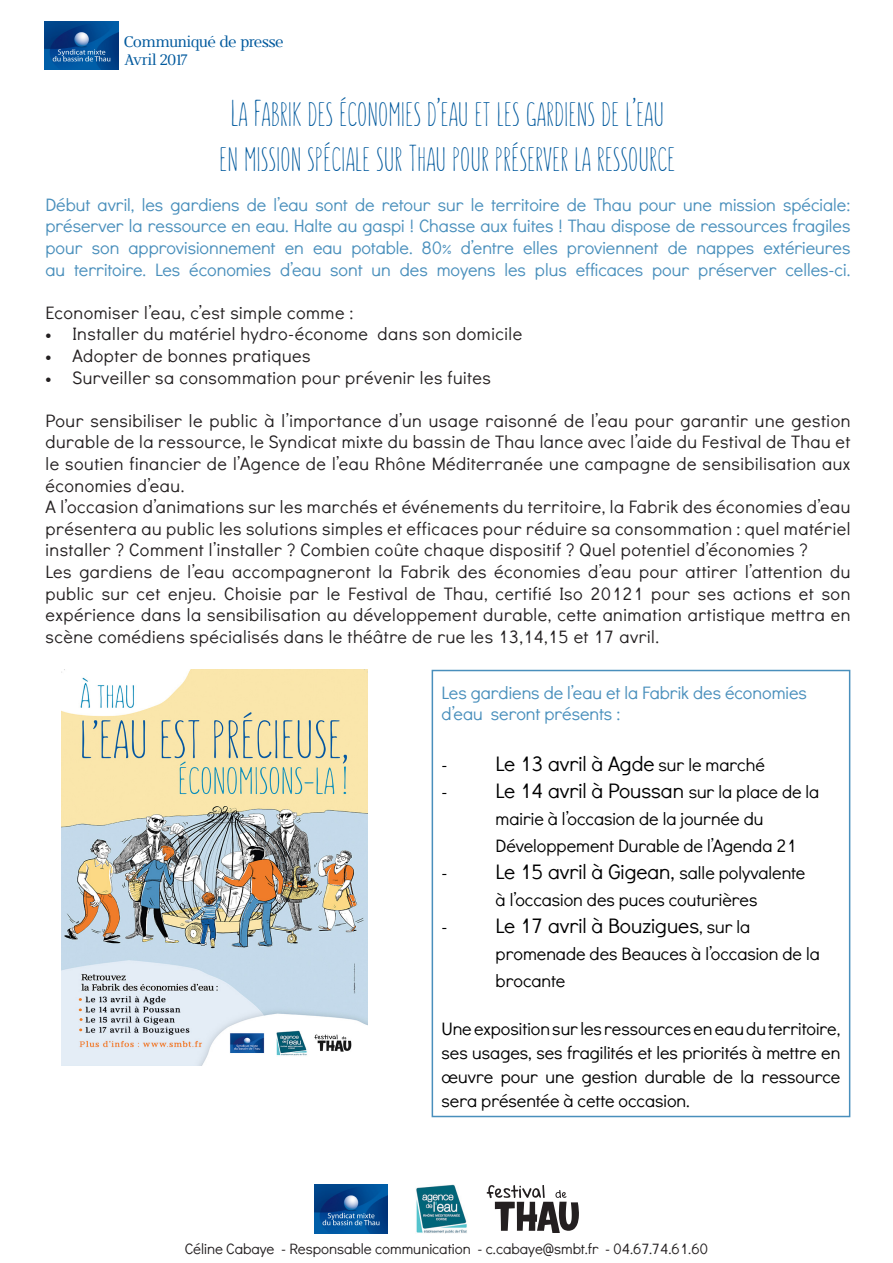
<style>
.page{position:relative;width:893px;height:1263px;background:#fff}
.page>*{position:absolute;margin:0;border:0;box-sizing:border-box;transform-origin:0 0}
.t1{font:37.5px "SUNN";color:#00599d}
.t2{font:21px "Didact Gothic";color:#000}
.t3{font:18px/21.6px "Didact Gothic";letter-spacing:.03em;color:#231f20;text-align:justify}
.t4{font:18px/21.6px "Didact Gothic";color:#498fbc;text-align:justify}
.t5{font:18px/27px "Didact Gothic";color:#000}
.t6{font:15px "Didact Gothic";color:#231f20}
.t7{font:15px "Didactic";letter-spacing:-.02em;color:#00599d}
.s1{font-size:18px}
.s2{font-size:21px}
</style>
<div class="page">
<div style="left:432px;top:670px;width:418px;height:447px;border:2px solid #498fbc"></div>
<img style="left:314px;top:1185px;width:74px;height:48px">
<img style="left:416px;top:1185px;width:51px;height:48px">
<svg style="left:487px;top:1185px;width:92px;height:48px"></svg>
<img style="left:45px;top:21px;width:73px;height:48px">
<img style="left:62px;top:670px;width:306px;height:396px">
<p class="t7" style="left:124px;top:32px;width:161px">Communiqué de presse</p>
<p class="t7" style="left:124px;top:50px;width:65px">Avril 2017</p>
<p class="t1" style="left:231px;top:93px;width:435px">La Fabrik des économies d’eau et les gardiens de l’eau</p>
<p class="t1" style="left:219px;top:138px;width:458px">en mission spéciale sur Thau pour préserver la ressource</p>
<p class="t4" style="left:45px;top:193px;width:806px">Début avril, les gardiens de l’eau sont de retour sur le territoire de Thau pour une mission spéciale: préserver la ressource en eau. Halte au gaspi ! Chasse aux fuites ! Thau dispose de ressources fragiles pour son approvisionnement en eau potable. 80% d’entre elles proviennent de nappes extérieures au territoire. Les économies d’eau sont un des moyens les plus efficaces pour préserver celles-ci.</p>
<p class="t3" style="left:45px;top:301px;width:309px">Economiser l’eau, c’est simple comme :</p>
<p class="t3" style="left:45px;top:323px;width:478px">• Installer du matériel hydro-économe dans son domicile</p>
<p class="t3" style="left:45px;top:344px;width:267px">• Adopter de bonnes pratiques</p>
<p class="t3" style="left:45px;top:366px;width:447px">• Surveiller sa consommation pour prévenir les fuites</p>
<p class="t3" style="left:45px;top:409px;width:806px">Pour sensibiliser le public à l’importance d’un usage raisonné de l’eau pour garantir une gestion durable de la ressource, le Syndicat mixte du bassin de Thau lance avec l’aide du Festival de Thau et le soutien financier de l’Agence de l’eau Rhône Méditerranée une campagne de sensibilisation aux économies d’eau.</p>
<p class="t3" style="left:45px;top:495px;width:806px">A l’occasion d’animations sur les marchés et événements du territoire, la Fabrik des économies d’eau présentera au public les solutions simples et efficaces pour réduire sa consommation : quel matériel installer ? Comment l’installer ? Combien coûte chaque dispositif ? Quel potentiel d’économies ?</p>
<p class="t3" style="left:45px;top:560px;width:806px">Les gardiens de l’eau accompagneront la Fabrik des économies d’eau pour attirer l’attention du public sur cet enjeu. Choisie par le Festival de Thau, certifié Iso 20121 pour ses actions et son expérience dans la sensibilisation au développement durable, cette animation artistique mettra en scène comédiens spécialisés dans le théâtre de rue les 13,14,15 et 17 avril.</p>
<p class="t4" style="left:442px;top:681px;width:367px">Les gardiens de l’eau et la Fabrik des économies d’eau seront présents :</p>
<p class="t2" style="left:442px;top:749px;width:325px"><span class="s1">-</span> Le 13 avril à Agde <span class="s1">sur le marché</span></p>
<p class="t2" style="left:442px;top:776px;width:379px"><span class="s1">-</span> Le 14 avril à Poussan <span class="s1">sur la place de la</span></p>
<p class="t5" style="left:496px;top:805px;width:303px">mairie à l’occasion de la journée du<br>Développement Durable de l’Agenda 21</p>
<p class="t5" style="left:442px;top:859px;width:365px;text-align:center">- <span class="s2">Le 15 avril à Gigean,</span> salle polyvalente à l’occasion des puces couturières</p>
<p class="t2" style="left:442px;top:911px;width:310px"><span class="s1">-</span> Le 17 avril à Bouzigues<span class="s1">, sur la</span></p>
<p class="t5" style="left:496px;top:940px;width:326px">promenade des Beauces à l’occasion de la brocante</p>
<p class="t5" style="left:442px;top:1016px;width:400px;line-height:24px;text-align:justify">Une exposition sur les ressources en eau du territoire, ses usages, ses fragilités et les priorités à mettre en œuvre pour une gestion durable de la ressource sera présentée à cette occasion.</p>
<p class="t6" style="left:185px;top:1239px;width:525px">Céline Cabaye - Responsable communication - c.cabaye@smbt.fr - 04.67.74.61.60</p>
</div>
